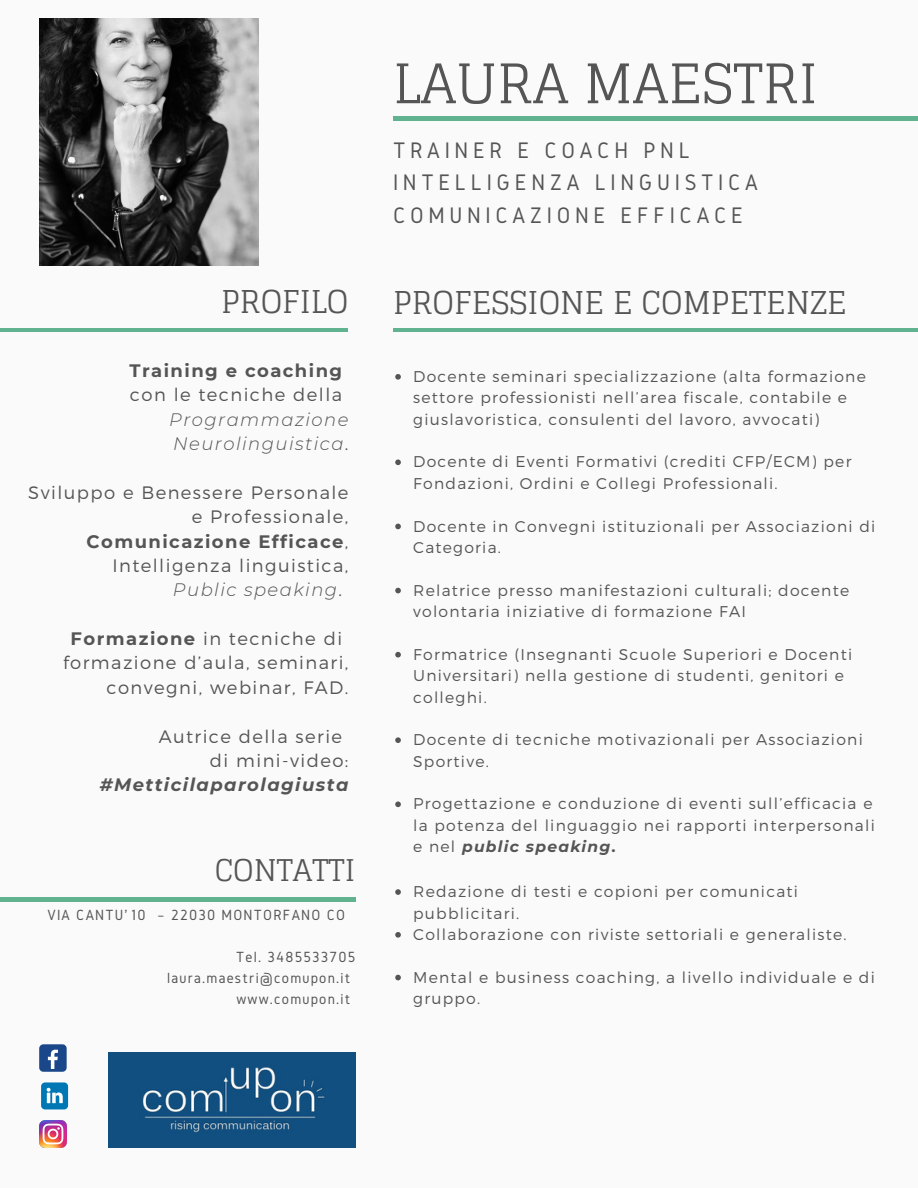
<style>
.page{position:relative;width:918px;height:1188px;background:#fafafa}
.page>*{position:absolute;margin:0;border:0;box-sizing:border-box;transform-origin:0 0}
.t1{font:54.45px "Glegoo";color:#555}
.t2{font:31.5px "Glegoo";color:#555}
.t3{font:30px "Glegoo";color:#555}
.t4{font:23.4px/32.7px "Gidole";letter-spacing:.2em;color:#555}
.t5{font:300 18px/24.5px "Montserrat";letter-spacing:.08em;color:#555}
.t6{font:italic 300 18px/24.5px "Montserrat";letter-spacing:.08em;color:#555}
.t7{font:700 18px "Montserrat";letter-spacing:.08em;color:#555}
.t8{font:italic 700 18px "Montserrat";letter-spacing:.08em;color:#555}
.t9{font:300 15.6px/21.3px "Montserrat";letter-spacing:.08em;color:#555}
.t10{font:15.3px "Gidole";letter-spacing:.08em;color:#555}
.s1{font-style:normal}
.s2{font-weight:300}
.s3{font-weight:700}
.s4{font-weight:700;font-style:italic}
</style>
<div class="page">
<hr style="left:0;top:328px;width:348px;height:3px;background:#61b390">
<hr style="left:0;top:898px;width:356px;height:3px;background:#61b390">
<hr style="left:393px;top:328px;width:525px;height:4px;background:#61b390">
<hr style="left:393px;top:117px;width:525px;height:3px;background:#61b390">
<div style="left:39px;top:1044px;width:28px;height:28px;background:#1a4789;border-radius:4px"></div>
<svg style="left:48px;top:1050px;width:10px;height:19px"></svg>
<svg style="left:41px;top:1082px;width:27px;height:27px"></svg>
<img style="left:40px;top:1120px;width:27px;height:27px">
<svg style="left:395px;top:374px;width:6px;height:6px"></svg>
<svg style="left:395px;top:460px;width:6px;height:5px"></svg>
<svg style="left:395px;top:524px;width:6px;height:5px"></svg>
<svg style="left:395px;top:588px;width:6px;height:5px"></svg>
<svg style="left:395px;top:652px;width:6px;height:6px"></svg>
<svg style="left:395px;top:737px;width:6px;height:6px"></svg>
<svg style="left:395px;top:802px;width:6px;height:5px"></svg>
<svg style="left:395px;top:889px;width:6px;height:6px"></svg>
<svg style="left:395px;top:932px;width:6px;height:6px"></svg>
<svg style="left:395px;top:975px;width:6px;height:5px"></svg>
<img style="left:109px;top:1053px;width:246px;height:94px">
<img style="left:40px;top:18px;width:218px;height:248px">
<h2 class="t2" style="left:221px;top:283px;width:129px">PROFILO</h2>
<p class="t7" style="left:129px;top:359px;width:214px">Training e coaching</p>
<p class="t5" style="left:130px;top:382px;width:214px">con le tecniche della</p>
<p class="t6" style="left:169px;top:407px;width:181px">Programmazione<br>Neurolinguistica<span class="s1">.</span></p>
<p class="t5" style="left:28px;top:479px;width:322px">Sviluppo e Benessere Personale</p>
<p class="t5" style="left:192px;top:504px;width:158px">e Professionale,</p>
<p class="t7" style="left:87px;top:530px;width:263px">Comunicazione Efficace<span class="s2">,</span></p>
<p class="t5" style="left:112px;top:552px;width:238px">Intelligenza linguistica,</p>
<p class="t6" style="left:173px;top:578px;width:171px">Public speaking<span class="s1">.</span></p>
<p class="t5" style="left:71px;top:626px;width:273px"><span class="s3">Formazione</span> in tecniche di</p>
<p class="t5" style="left:63px;top:650px;width:287px">formazione d’aula, seminari,</p>
<p class="t5" style="left:107px;top:674px;width:243px">convegni, webinar, FAD.</p>
<p class="t5" style="left:210px;top:723px;width:140px;text-indent:-51px">Autrice della serie di mini-video:</p>
<p class="t8" style="left:100px;top:774px;width:250px">#Metticilaparolagiusta</p>
<h3 class="t3" style="left:215px;top:853px;width:142px">CONTATTI</h3>
<p class="t10" style="left:47px;top:907px;width:299px">VIA CANTU’ 10 – 22030 MONTORFANO CO</p>
<p class="t10" style="left:236px;top:949px;width:120px">Tel. 3485533705</p>
<p class="t10" style="left:167px;top:970px;width:185px">laura.maestri@comupon.it</p>
<p class="t10" style="left:236px;top:991px;width:115px">www.comupon.it</p>
<h1 class="t1" style="left:393px;top:53px;width:426px">LAURA MAESTRI</h1>
<h3 class="t4" style="left:393px;top:133px;width:367px">TRAINER E COACH PNL<br>INTELLIGENZA LINGUISTICA<br>COMUNICAZIONE EFFICACE</h3>
<h2 class="t2" style="left:393px;top:285px;width:455px">PROFESSIONE E COMPETENZE</h2>
<p class="t9" style="left:413px;top:365px;width:454px">Docente seminari specializzazione (alta formazione settore professionisti nell’area fiscale, contabile e giuslavoristica, consulenti del lavoro, avvocati)</p>
<p class="t9" style="left:413px;top:450px;width:440px">Docente di Eventi Formativi (crediti CFP/ECM) per<br>Fondazioni, Ordini e Collegi Professionali.</p>
<p class="t9" style="left:413px;top:515px;width:464px">Docente in Convegni istituzionali per Associazioni di<br>Categoria.</p>
<p class="t9" style="left:413px;top:579px;width:437px">Relatrice presso manifestazioni culturali; docente volontaria iniziative di formazione FAI</p>
<p class="t9" style="left:413px;top:643px;width:440px">Formatrice (Insegnanti Scuole Superiori e Docenti<br>Universitari) nella gestione di studenti, genitori e colleghi.</p>
<p class="t9" style="left:413px;top:728px;width:451px">Docente di tecniche motivazionali per Associazioni<br>Sportive.</p>
<p class="t9" style="left:413px;top:792px;width:463px">Progettazione e conduzione di eventi sull’efficacia e la potenza del linguaggio nei rapporti interpersonali e nel <span class="s4">public speaking</span><span class="s3">.</span></p>
<p class="t9" style="left:413px;top:880px;width:435px">Redazione di testi e copioni per comunicati pubblicitari.<br>Collaborazione con riviste settoriali e generaliste.</p>
<p class="t9" style="left:413px;top:966px;width:463px">Mental e business coaching, a livello individuale e di gruppo.</p>
</div>
